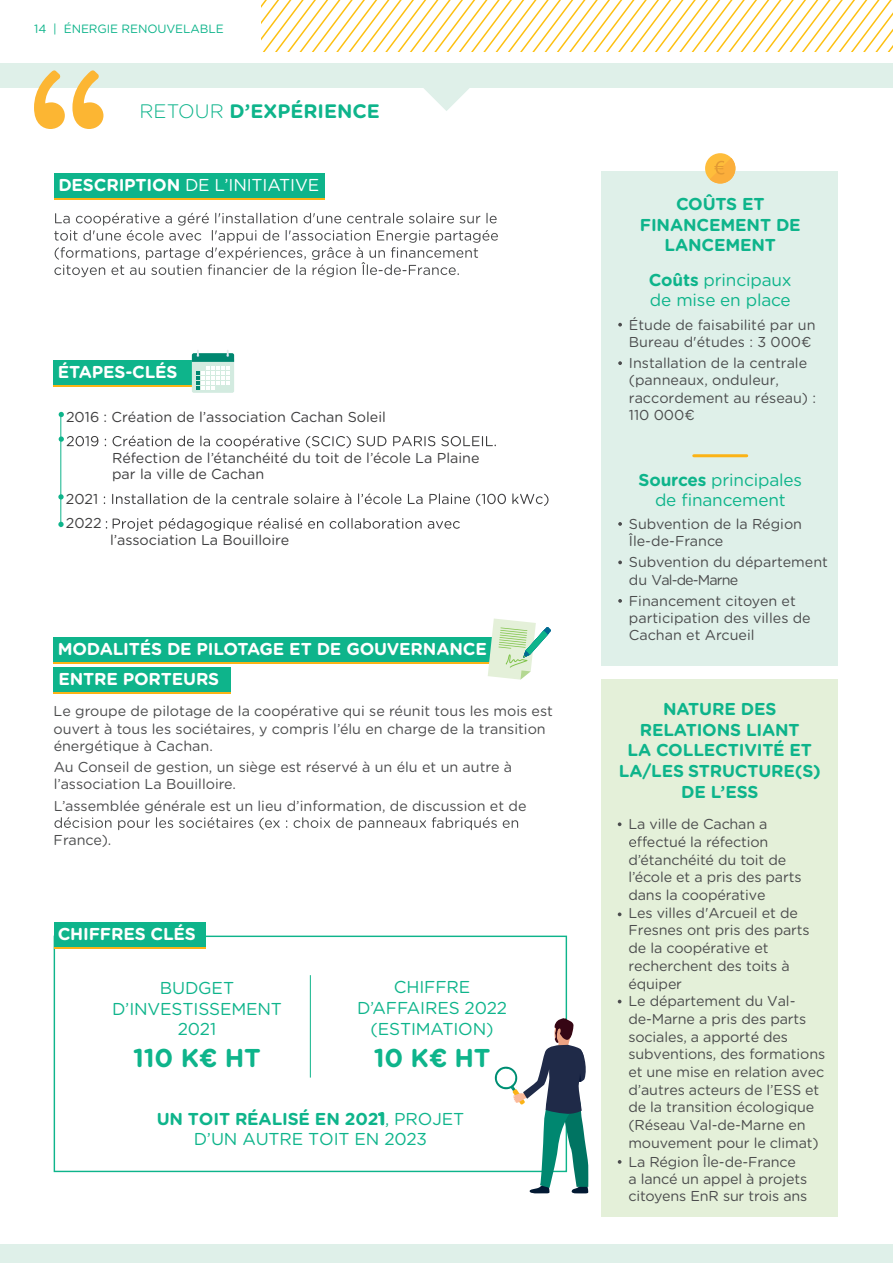
<style>
.page{position:relative;width:893px;height:1263px;background:#fff}
.page>*{position:absolute;margin:0;border:0;box-sizing:border-box;transform-origin:0 0}
.t1{font:700 25.8px "Gotham Rounded";color:#0eb48b}
.t2{font:700 19.5px "Gotham Rounded";color:#0eb48b}
.t3{font:17.25px/20.7px "Gotham Rounded";letter-spacing:-.01em;color:#0eb48b;text-align:center}
.t4{font:700 17.25px/20.7px "Gotham Rounded";letter-spacing:-.01em;color:#0eb48b;text-align:center}
.t5{font:700 17.25px/30px "Gotham Rounded";letter-spacing:-.01em;color:#fff}
.t6{font:17.25px "Gotham Rounded";letter-spacing:-.01em;color:#fff}
.t7{font:14.4px/17.2px "Gotham Rounded";letter-spacing:-.005em;color:#4b4c4d}
.t8{font:14.4px/16.5px "Gotham Rounded";color:#3e3e3f}
.t9{font:12px "Gotham Rounded";letter-spacing:-.01em;color:#0eb48b}
.s1{font-weight:300}
.s2{font-weight:700}
</style>
<div class="page">
<div style="left:0;top:1244px;width:893px;height:19px;background:#dff0e9"></div>
<svg style="left:262px;top:0;width:631px;height:51px"></svg>
<div style="left:601px;top:171px;width:237px;height:495px;background:#dff0e9"></div>
<div style="left:601px;top:679px;width:237px;height:537px;background:#e4f0d9"></div>
<div style="left:54px;top:175px;width:271px;height:25px;background:linear-gradient(to right,#0eb48b,#0eb48b)"></div>
<div style="left:54px;top:639px;width:441px;height:24px;background:#0eb48b"></div>
<div style="left:54px;top:669px;width:177px;height:24px;background:#0eb48b"></div>
<div style="left:54px;top:173px;width:271px;height:24px;background:#0eb48b"></div>
<div style="left:54px;top:637px;width:441px;height:24px;background:#0eb48b"></div>
<div style="left:54px;top:667px;width:177px;height:24px;background:#0eb48b"></div>
<svg style="left:54px;top:213px;width:444px;height:64px"></svg>
<svg style="left:54px;top:817px;width:464px;height:13px"></svg>
<svg style="left:59px;top:412px;width:5px;height:5px"></svg>
<svg style="left:59px;top:436px;width:437px;height:12px"></svg>
<svg style="left:58px;top:494px;width:6px;height:5px"></svg>
<svg style="left:104px;top:493px;width:444px;height:13px"></svg>
<svg style="left:58px;top:522px;width:6px;height:5px"></svg>
<svg style="left:106px;top:518px;width:354px;height:13px"></svg>
<hr style="left:60px;top:416px;width:1px;height:111px;background:#0eb48b">
<svg style="left:618px;top:323px;width:4px;height:4px"></svg>
<svg style="left:618px;top:361px;width:4px;height:4px"></svg>
<svg style="left:618px;top:522px;width:4px;height:4px"></svg>
<svg style="left:618px;top:560px;width:4px;height:4px"></svg>
<svg style="left:618px;top:599px;width:4px;height:4px"></svg>
<svg style="left:618px;top:822px;width:3px;height:4px"></svg>
<svg style="left:618px;top:912px;width:3px;height:4px"></svg>
<svg style="left:629px;top:836px;width:18px;height:11px"></svg>
<svg style="left:618px;top:1160px;width:3px;height:4px"></svg>
<hr style="left:694px;top:454px;width:53px;height:3px;background:#fbb316">
<div style="left:705px;top:153px;width:30px;height:31px;background:#febd3b;border-radius:50%"></div>
<svg style="left:710px;top:158px;width:26px;height:26px"></svg>
<div style="left:54px;top:363px;width:152px;height:24px;background:#fbb316"></div>
<div style="left:54px;top:360px;width:152px;height:25px;background:#0eb48b"></div>
<div style="left:192px;top:358px;width:42px;height:35px;background:#d3ebe0;border-radius:2px"></div>
<svg style="left:192px;top:350px;width:42px;height:39px"></svg>
<svg style="left:488px;top:618px;width:63px;height:62px"></svg>
<div style="left:54px;top:924px;width:151px;height:25px;background:linear-gradient(to right,#0eb48b,#0eb48b)"></div>
<div style="left:54px;top:922px;width:151px;height:24px;background:#0eb48b"></div>
<svg style="left:493px;top:1018px;width:96px;height:176px"></svg>
<svg style="left:378px;top:1112px;width:6px;height:13px"></svg>
<hr style="left:310px;top:975px;width:1px;height:102px;background:#0eb48b">
<div style="left:0;top:63px;width:893px;height:24px;background:#dff0e9"></div>
<svg style="left:34px;top:70px;width:69px;height:59px"></svg>
<svg style="left:422px;top:87px;width:48px;height:24px"></svg>
<p class="t9" style="left:34px;top:21px;width:191px">14 | ÉNERGIE RENOUVELABLE</p>
<p class="t2" style="left:140px;top:97px;width:242px"><span class="s1">RETOUR</span> D’EXPÉRIENCE</p>
<p class="t6" style="left:58px;top:173px;width:262px"><span class="s2">DESCRIPTION</span> DE L’INITIATIVE</p>
<p class="t5" style="left:58px;top:357px;width:121px">ÉTAPES-CLÉS</p>
<p class="t8" style="left:66px;top:408px;width:321px">2016 : Création de l’association Cachan Soleil</p>
<p class="t8" style="left:112px;top:449px;width:369px">Réfection de l’étanchéité du toit de l’école La Plaine par la ville de Cachan</p>
<p class="t8" style="left:66px;top:486px;width:38px;line-height:23.9px">2021<br>2022</p>
<p class="t8" style="left:110px;top:531px;width:181px">l’association La Bouilloire</p>
<p class="t5" style="left:58px;top:633px;width:431px">MODALITÉS DE PILOTAGE ET DE GOUVERNANCE<br>ENTRE PORTEURS</p>
<p class="t7" style="left:54px;top:702px;width:501px">Le groupe de pilotage de la coopérative qui se réunit tous les mois est ouvert à tous les sociétaires, y compris l’élu en charge de la transition énergétique à Cachan.</p>
<p class="t7" style="left:54px;top:758px;width:460px">Au Conseil de gestion, un siège est réservé à un élu et un autre à l’association La Bouilloire.</p>
<p class="t7" style="left:54px;top:796px;width:474px">L’assemblée générale est un lieu d’information, de discussion et de</p>
<p class="t7" style="left:54px;top:831px;width:59px">France).</p>
<p class="t5" style="left:58px;top:918px;width:140px">CHIFFRES CLÉS</p>
<p class="t3" style="left:112px;top:977px;width:172px">BUDGET<br>D’INVESTISSEMENT<br>2021</p>
<p class="t1" style="left:133px;top:1039px;width:129px">110 K€ HT</p>
<p class="t3" style="left:357px;top:976px;width:152px">CHIFFRE<br>D’AFFAIRES 2022 (ESTIMATION)</p>
<p class="t1" style="left:374px;top:1039px;width:118px">10 K€ HT</p>
<p class="t3" style="left:157px;top:1108px;width:309px;line-height:20.2px"><span class="s2">UN TOIT RÉALISÉ EN 2021</span>, PROJET<br>D’UN AUTRE TOIT EN 2023</p>
<p class="t4" style="left:640px;top:193px;width:162px">COÛTS ET<br>FINANCEMENT DE<br>LANCEMENT</p>
<p class="t3" style="left:649px;top:269px;width:144px;text-align:left"><span class="s2">Coûts</span> principaux de mise en place</p>
<p class="t7" style="left:629px;top:315px;width:188px">Étude de faisabilité par un<br>Bureau d'études : 3 000€</p>
<p class="t7" style="left:629px;top:354px;width:189px">Installation de la centrale (panneaux, onduleur, raccordement au réseau) :<br>110 000€</p>
<p class="t3" style="left:639px;top:468px;width:165px"><span class="s2">Sources</span> principales de financement</p>
<p class="t7" style="left:629px;top:515px;width:175px">Subvention de la Région<br>Île-de-France</p>
<p class="t7" style="left:629px;top:553px;width:201px">Subvention du département du Val-de-Marne</p>
<p class="t7" style="left:629px;top:591px;width:183px">Financement citoyen et participation des villes de<br>Cachan et Arcueil</p>
<p class="t4" style="left:619px;top:698px;width:204px">NATURE DES<br>RELATIONS LIANT<br>LA COLLECTIVITÉ ET<br>LA/LES STRUCTURE(S)<br>DE L’ESS</p>
<p class="t7" style="left:628px;top:815px;width:141px">La ville de Cachan a</p>
<p class="t7" style="left:647px;top:832px;width:123px">ectué la réfection</p>
<p class="t7" style="left:628px;top:850px;width:159px">d’étanchéité du toit de</p>
<p class="t7" style="left:628px;top:868px;width:175px">l’école et a pris des parts</p>
<p class="t7" style="left:628px;top:886px;width:139px">dans la coopérative</p>
<p class="t7" style="left:628px;top:903px;width:171px">Les villes d'Arcueil et de</p>
<p class="t7" style="left:628px;top:921px;width:183px">Fresnes ont pris des parts</p>
<p class="t7" style="left:628px;top:939px;width:142px">de la coopérative et</p>
<p class="t7" style="left:628px;top:956px;width:163px">recherchent des toits à</p>
<p class="t7" style="left:628px;top:974px;width:55px">équiper</p>
<p class="t7" style="left:628px;top:992px;width:169px">Le département du Val-</p>
<p class="t7" style="left:628px;top:1009px;width:179px">de-Marne a pris des parts</p>
<p class="t7" style="left:628px;top:1027px;width:161px">sociales, a apporté des</p>
<p class="t7" style="left:628px;top:1045px;width:198px">subventions, des formations</p>
<p class="t7" style="left:628px;top:1063px;width:198px">et une mise en relation avec</p>
<p class="t7" style="left:628px;top:1080px;width:192px">d’autres acteurs de l’ESS et</p>
<p class="t7" style="left:628px;top:1098px;width:187px">de la transition écologique</p>
<p class="t7" style="left:628px;top:1116px;width:179px">(Réseau Val-de-Marne en</p>
<p class="t7" style="left:628px;top:1133px;width:192px">mouvement pour le climat)</p>
<p class="t7" style="left:628px;top:1152px;width:169px">La Région Île-de-France</p>
<p class="t7" style="left:628px;top:1170px;width:181px">a lancé un appel à projets citoyens EnR sur trois ans</p>
</div>
